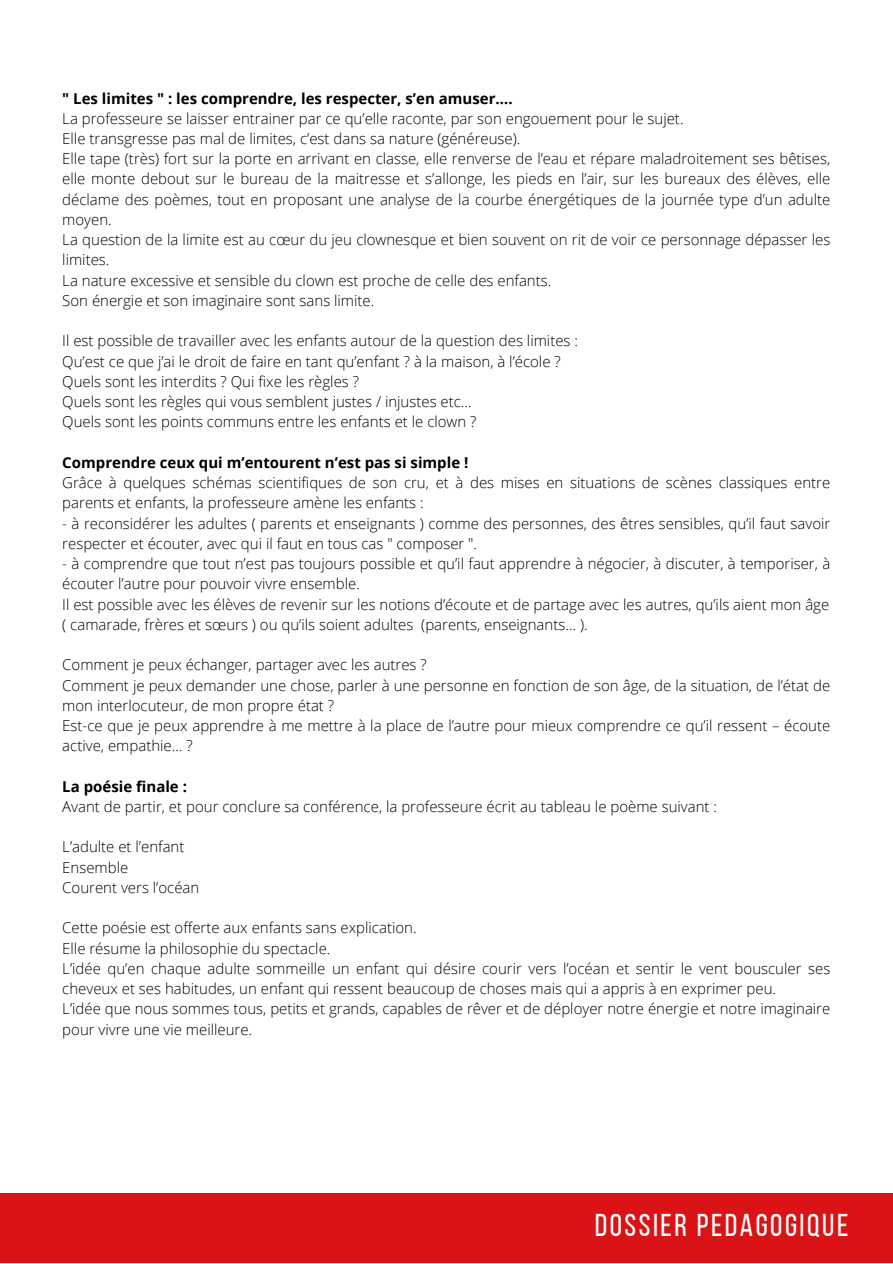
<style>
.page{position:relative;width:893px;height:1264px;background:#fff}
.page>*{position:absolute;margin:0;border:0;box-sizing:border-box;transform-origin:0 0}
.t1{font:31.5px "Bebas Neue";letter-spacing:.08em;color:#fff}
.t2{font:300 15px/20.2px "Open Sans";color:#000}
.t3{font:700 15px "Open Sans";color:#000}
</style>
<div class="page">
<div style="left:0;top:1192px;width:892px;height:70px;background:#da1316"></div>
<p class="t3" style="left:62px;top:87px;width:452px">" Les limites " : les comprendre, les respecter, s’en amuser….</p>
<p class="t2" style="left:62px;top:108px;width:769px">La professeure se laisser entrainer par ce qu’elle raconte, par son engouement pour le sujet.<br>Elle transgresse pas mal de limites, c’est dans sa nature (généreuse).<br>Elle tape (très) fort sur la porte en arrivant en classe, elle renverse de l’eau et répare maladroitement ses bêtises, elle monte debout sur le bureau de la maitresse et s’allonge, les pieds en l’air, sur les bureaux des élèves, elle déclame des poèmes, tout en proposant une analyse de la courbe énergétiques de la journée type d’un adulte moyen.<br>La question de la limite est au cœur du jeu clownesque et bien souvent on rit de voir ce personnage dépasser les limites.<br>La nature excessive et sensible du clown est proche de celle des enfants.<br>Son énergie et son imaginaire sont sans limite.</p>
<p class="t2" style="left:62px;top:330px;width:517px">Il est possible de travailler avec les enfants autour de la question des limites :<br>Qu’est ce que j’ai le droit de faire en tant qu’enfant ? à la maison, à l’école ?<br>Quels sont les interdits ? Qui fixe les règles ?<br>Quels sont les règles qui vous semblent justes / injustes etc…<br>Quels sont les points communs entre les enfants et le clown ?</p>
<p class="t3" style="left:62px;top:452px;width:407px">Comprendre ceux qui m’entourent n’est pas si simple !</p>
<p class="t2" style="left:62px;top:472px;width:769px">Grâce à quelques schémas scientifiques de son cru, et à des mises en situations de scènes classiques entre parents et enfants, la professeure amène les enfants :</p>
<p class="t2" style="left:62px;top:512px;width:769px">- à reconsidérer les adultes ( parents et enseignants ) comme des personnes, des êtres sensibles, qu’il faut savoir respecter et écouter, avec qui il faut en tous cas " composer ".</p>
<p class="t2" style="left:62px;top:553px;width:769px">- à comprendre que tout n’est pas toujours possible et qu’il faut apprendre à négocier, à discuter, à temporiser, à écouter l’autre pour pouvoir vivre ensemble.<br>Il est possible avec les élèves de revenir sur les notions d’écoute et de partage avec les autres, qu’ils aient mon âge ( camarade, frères et sœurs ) ou qu’ils soient adultes (parents, enseignants… ).</p>
<p class="t2" style="left:62px;top:654px;width:769px">Comment je peux échanger, partager avec les autres ?<br>Comment je peux demander une chose, parler à une personne en fonction de son âge, de la situation, de l’état de mon interlocuteur, de mon propre état ?<br>Est-ce que je peux apprendre à me mettre à la place de l’autre pour mieux comprendre ce qu’il ressent – écoute active, empathie… ?</p>
<p class="t3" style="left:62px;top:775px;width:126px">La poésie finale :</p>
<p class="t2" style="left:62px;top:796px;width:656px">Avant de partir, et pour conclure sa conférence, la professeure écrit au tableau le poème suivant :</p>
<p class="t2" style="left:62px;top:836px;width:138px">L’adulte et l’enfant<br>Ensemble<br>Courent vers l’océan</p>
<p class="t2" style="left:62px;top:917px;width:769px">Cette poésie est offerte aux enfants sans explication.<br>Elle résume la philosophie du spectacle.<br>L’idée qu’en chaque adulte sommeille un enfant qui désire courir vers l’océan et sentir le vent bousculer ses cheveux et ses habitudes, un enfant qui ressent beaucoup de choses mais qui a appris à en exprimer peu.<br>L’idée que nous sommes tous, petits et grands, capables de rêver et de déployer notre énergie et notre imaginaire pour vivre une vie meilleure.</p>
<h1 class="t1" style="left:594px;top:1211px;width:255px">DOSSIER PEDAGOGIQUE</h1>
</div>
